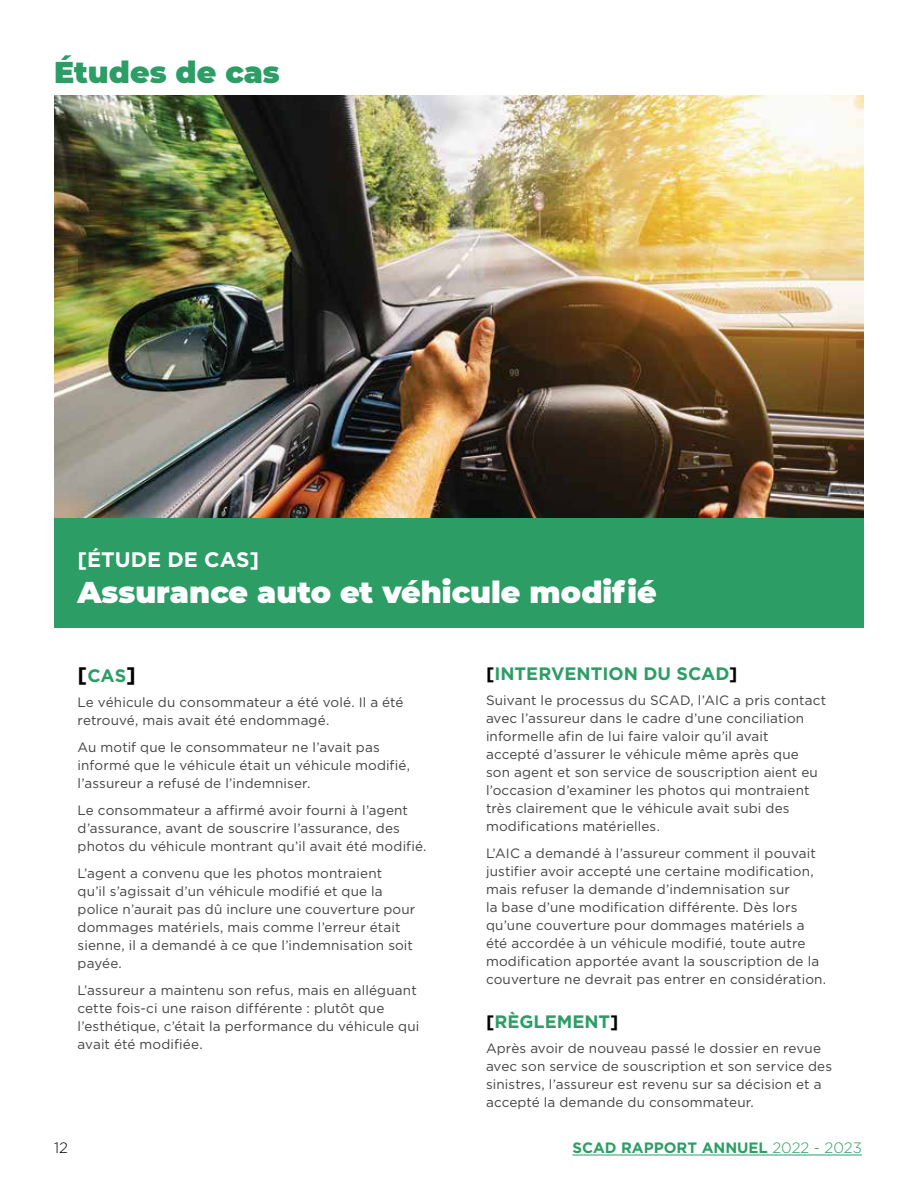
<style>
.page{position:relative;width:918px;height:1188px;background:#fff}
.page>*{position:absolute;margin:0;border:0;box-sizing:border-box;transform-origin:0 0}
.t1{font:900 30px "Montserrat";color:#fff}
.t2{font:900 30px "Montserrat";color:#2d9d66}
.t3{font:700 21px "Gotham";color:#fff}
.t4{font:700 18px "Gotham";color:#2d9d66}
.t5{font:700 15px "Gotham";color:#2d9d66}
.t6{font:300 15px "Gotham";color:#000}
.t7{font:13.5px/18px "Gotham";letter-spacing:.01em;color:#424242}
.s1{font-size:21px;color:#000}
.s2{color:#000}
.s3{font-weight:300}
</style>
<div class="page">
<hr style="left:572px;top:1155px;width:290px;height:1px;background:#2d9d66">
<div style="left:54px;top:518px;width:810px;height:109px;background:#2d9d66"></div>
<img style="left:54px;top:95px;width:810px;height:423px">
<h1 class="t2" style="left:54px;top:50px;width:227px">Études de cas</h1>
<h2 class="t3" style="left:77px;top:545px;width:183px">[ÉTUDE DE CAS]</h2>
<h1 class="t1" style="left:77px;top:569px;width:581px">Assurance auto et véhicule modifié</h1>
<h3 class="t4" style="left:78px;top:664px;width:60px"><span class="s1">[</span>CAS<span class="s1">]</span></h3>
<p class="t7" style="left:78px;top:693px;width:328px">Le véhicule du consommateur a été volé. Il a été retrouvé, mais avait été endommagé.</p>
<p class="t7" style="left:78px;top:738px;width:334px">Au motif que le consommateur ne l’avait pas informé que le véhicule était un véhicule modifié, l’assureur a refusé de l’indemniser.</p>
<p class="t7" style="left:78px;top:801px;width:351px">Le consommateur a affirmé avoir fourni à l’agent d’assurance, avant de souscrire l’assurance, des photos du véhicule montrant qu’il avait été modifié.</p>
<p class="t7" style="left:78px;top:864px;width:339px">L’agent a convenu que les photos montraient<br>qu’il s’agissait d’un véhicule modifié et que la police n’aurait pas dû inclure une couverture pour dommages matériels, mais comme l’erreur était sienne, il a demandé à ce que l’indemnisation soit payée.</p>
<p class="t7" style="left:78px;top:981px;width:343px">L’assureur a maintenu son refus, mais en alléguant cette fois-ci une raison différente : plutôt que l’esthétique, c’était la performance du véhicule qui avait été modifiée.</p>
<h3 class="t4" style="left:486px;top:661px;width:253px"><span class="s2">[</span>INTERVENTION DU SCAD<span class="s2">]</span></h3>
<p class="t7" style="left:486px;top:691px;width:342px">Suivant le processus du SCAD, l’AIC a pris contact avec l’assureur dans le cadre d’une conciliation informelle afin de lui faire valoir qu’il avait<br>accepté d’assurer le véhicule même après que<br>son agent et son service de souscription aient eu l’occasion d’examiner les photos qui montraient très clairement que le véhicule avait subi des modifications matérielles.</p>
<p class="t7" style="left:486px;top:844px;width:342px">L’AIC a demandé à l’assureur comment il pouvait justifier avoir accepté une certaine modification, mais refuser la demande d’indemnisation sur<br>la base d’une modification différente. Dès lors qu’une couverture pour dommages matériels a été accordée à un véhicule modifié, toute autre modification apportée avant la souscription de la couverture ne devrait pas entrer en considération.</p>
<h3 class="t4" style="left:486px;top:1009px;width:134px"><span class="s2">[</span>RÈGLEMENT<span class="s2">]</span></h3>
<p class="t7" style="left:486px;top:1039px;width:348px">Après avoir de nouveau passé le dossier en revue avec son service de souscription et son service des sinistres, l’assureur est revenu sur sa décision et a accepté la demande du consommateur.</p>
<p class="t6" style="left:54px;top:1139px;width:15px">12</p>
<p class="t5" style="left:572px;top:1138px;width:291px">SCAD RAPPORT ANNUEL <span class="s3">2022 - 2023</span></p>
</div>
